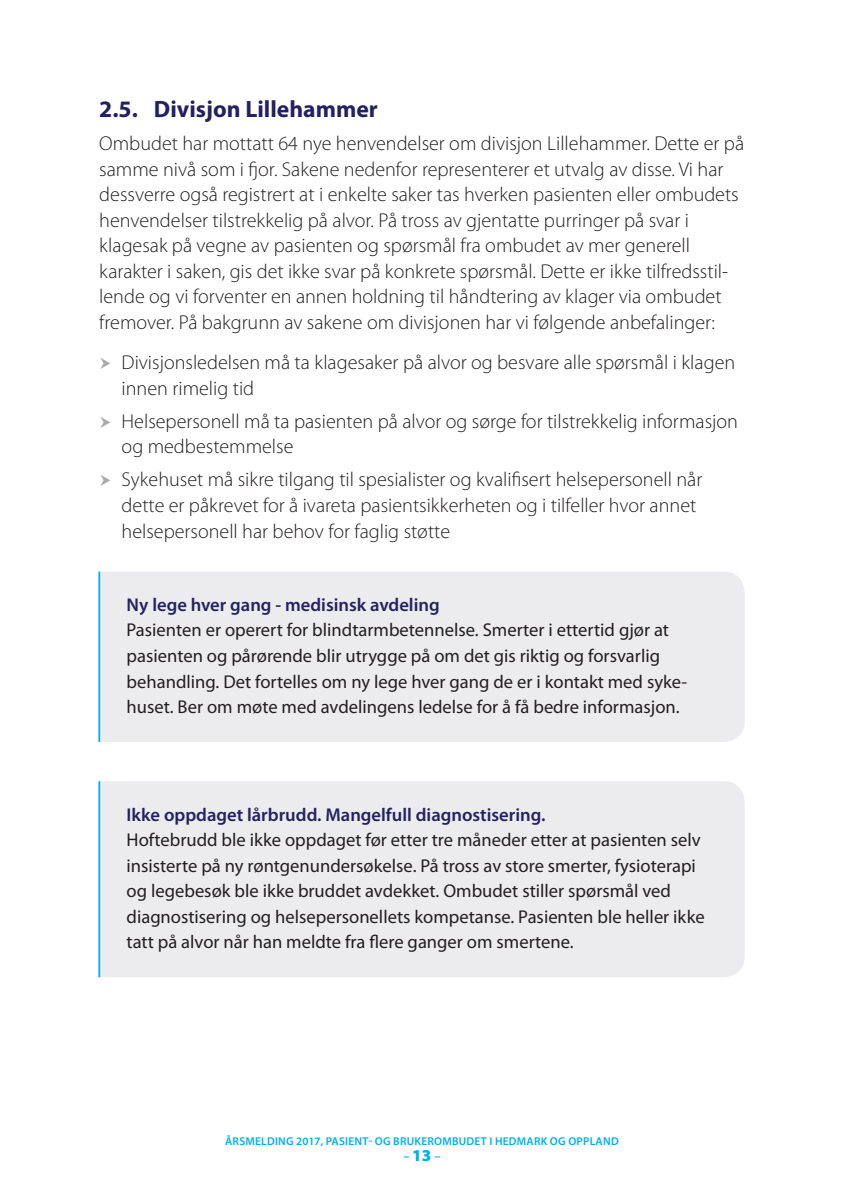
<style>
.page{position:relative;width:844px;height:1191px;background:#fff}
.page>*{position:absolute;margin:0;border:0;box-sizing:border-box;transform-origin:0 0}
.t1{font:700 23.62px "Myriad Pro";color:#252161}
.t2{font:300 20.12px/25.6px "Myriad Pro";color:#231f20}
.t3{font:18.55px/25.6px "Myriad Pro";color:#231f20}
.t4{font:600 18.55px "Myriad Pro";color:#252161}
.t5{font:600 12.25px "Myriad Pro";color:#00aeef}
.t6{font:600 11.38px "Myriad Pro";letter-spacing:.02em;color:#00aeef}
.s1{font-weight:900;font-size:16.62px}
</style>
<div class="page">
<div style="left:100px;top:571px;width:644px;height:171px;background:#ececee"></div>
<hr style="left:98px;top:571px;width:2px;height:171px;background:#00aeef">
<div style="left:100px;top:781px;width:644px;height:196px;background:#ececee"></div>
<hr style="left:98px;top:781px;width:2px;height:196px;background:#00aeef">
<p class="t1" style="left:99px;top:94px;width:280px">2.5. Divisjon Lillehammer</p>
<p class="t2" style="left:99px;top:131px;width:646px">Ombudet har mottatt 64 nye henvendelser om divisjon Lillehammer. Dette er på samme nivå som i fjor. Sakene nedenfor representerer et utvalg av disse. Vi har dessverre også registrert at i enkelte saker tas hverken pasienten eller ombudets henvendelser tilstrekkelig på alvor. På tross av gjentatte purringer på svar i klagesak på vegne av pasienten og spørsmål fra ombudet av mer generell karakter i saken, gis det ikke svar på konkrete spørsmål. Dette er ikke tilfredsstil&shy;lende og vi forventer en annen holdning til håndtering av klager via ombudet fremover. På bakgrunn av sakene om divisjonen har vi følgende anbefalinger:</p>
<p class="t2" style="left:122px;top:350px;width:615px">Divisjonsledelsen må ta klagesaker på alvor og besvare alle spørsmål i klagen innen rimelig tid</p>
<p class="t2" style="left:122px;top:409px;width:617px">Helsepersonell må ta pasienten på alvor og sørge for tilstrekkelig informasjon og medbestemmelse</p>
<p class="t2" style="left:122px;top:467px;width:582px">Sykehuset må sikre tilgang til spesialister og kvalifisert helsepersonell når dette er påkrevet for å ivareta pasientsikkerheten og i tilfeller hvor annet helsepersonell har behov for faglig støtte</p>
<p class="t4" style="left:126px;top:593px;width:314px">Ny lege hver gang - medisinsk avdeling</p>
<p class="t3" style="left:126px;top:617px;width:562px">Pasienten er operert for blindtarmbetennelse. Smerter i ettertid gjør at pasienten og pårørende blir utrygge på om det gis riktig og forsvarlig behandling. Det fortelles om ny lege hver gang de er i kontakt med syke&shy;huset. Ber om møte med avdelingens ledelse for å få bedre informasjon.</p>
<p class="t4" style="left:126px;top:802px;width:420px">Ikke oppdaget lårbrudd. Mangelfull diagnostisering.</p>
<p class="t3" style="left:126px;top:826px;width:579px">Hoftebrudd ble ikke oppdaget før etter tre måneder etter at pasienten selv insisterte på ny røntgenundersøkelse. På tross av store smerter, fysioterapi og legebesøk ble ikke bruddet avdekket. Ombudet stiller spørsmål ved diagnostisering og helsepersonellets kompetanse. Pasienten ble heller ikke tatt på alvor når han meldte fra flere ganger om smertene.</p>
<p class="t6" style="left:225px;top:1134px;width:395px">ÅRSMELDING 2017, PASIENT- OG BRUKEROMBUDET I HEDMARK OG OPPLAND</p>
<p class="t5" style="left:403px;top:1149px;width:39px">– <span class="s1">13</span> –</p>
</div>
